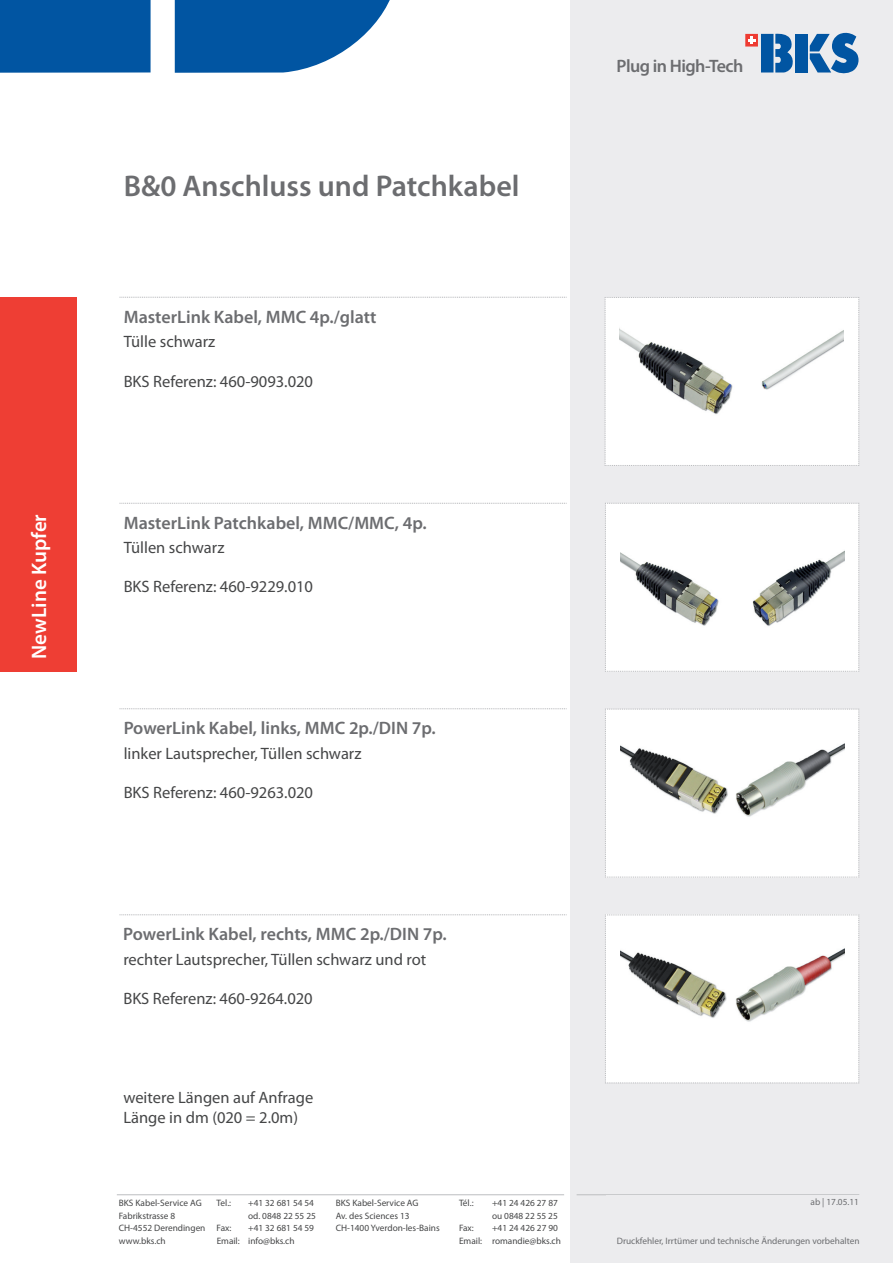
<style>
.page{position:relative;width:893px;height:1263px;background:#fff}
.page>*{position:absolute;margin:0;border:0;box-sizing:border-box;transform-origin:0 0}
.t1{font:600 30px "Myriad Pro";color:#6c6d70}
.t2{font:600 21px "Myriad Pro";color:#fff}
.t3{font:600 18px "Myriad Pro";color:#6c6d70}
.t4{font:600 18px "Myriad Pro";letter-spacing:-.03em;color:#6c6d70}
.t5{font:16.5px/19.8px "Myriad Pro";color:#454647}
.t6{font:9.3px "Myriad Pro";color:#454647}
.t7{font:9.3px "Myriad Pro";color:#6c6d70}
</style>
<div class="page">
<div style="left:570px;top:0;width:323px;height:1263px;background:#ececee"></div>
<div style="left:0;top:0;width:151px;height:73px;background:#0155a2"></div>
<svg style="left:175px;top:0;width:215px;height:73px"></svg>
<div style="left:795px;top:34px;width:13px;height:39px;background:#0155a2"></div>
<svg style="left:761px;top:33px;width:32px;height:40px"></svg>
<svg style="left:810px;top:32px;width:48px;height:42px"></svg>
<div style="left:745px;top:34px;width:13px;height:13px;background:#ee3b32"></div>
<svg style="left:748px;top:37px;width:7px;height:7px"></svg>
<hr style="left:117px;top:1194px;width:447px;height:1px;background:#bcbdc0">
<hr style="left:577px;top:1194px;width:282px;height:1px;background:#bcbdc0">
<svg style="left:119px;top:297px;width:448px;height:1px"></svg>
<svg style="left:119px;top:503px;width:448px;height:1px"></svg>
<svg style="left:119px;top:708px;width:448px;height:1px"></svg>
<svg style="left:119px;top:914px;width:448px;height:1px"></svg>
<div style="left:0;top:297px;width:77px;height:374px;background:#ee3e34"></div>
<svg style="left:605px;top:914px;width:254px;height:170px;background:#eeedeb"></svg>
<svg style="left:605px;top:709px;width:254px;height:169px;background:#ecedeb"></svg>
<svg style="left:605px;top:503px;width:254px;height:169px;background:#eaebea"></svg>
<svg style="left:605px;top:297px;width:254px;height:169px;background:#f0f1f0"></svg>
<h2 class="t2" style="left:26px;top:659px;width:146px;rotate:-90deg">NewLine Kupfer</h2>
<h2 class="t2" style="left:38px;top:663px;width:89px;rotate:-90deg">14P weiss</h2>
<h1 class="t1" style="left:124px;top:167px;width:397px">B&amp;0 Anschluss und Patchkabel</h1>
<h3 class="t3" style="left:124px;top:305px;width:254px">MasterLink Kabel, MMC 4p./glatt</h3>
<h3 class="t5" style="left:124px;top:331px;width:93px">Tülle schwarz</h3>
<h3 class="t5" style="left:124px;top:371px;width:191px">BKS Referenz: 460-9093.020</h3>
<h3 class="t3" style="left:124px;top:511px;width:304px">MasterLink Patchkabel, MMC/MMC, 4p.</h3>
<h3 class="t5" style="left:124px;top:537px;width:102px">Tüllen schwarz</h3>
<h3 class="t5" style="left:124px;top:577px;width:191px">BKS Referenz: 460-9229.010</h3>
<h3 class="t3" style="left:124px;top:717px;width:314px">PowerLink Kabel, links, MMC 2p./DIN 7p.</h3>
<h3 class="t5" style="left:124px;top:743px;width:239px">linker Lautsprecher, Tüllen schwarz</h3>
<h3 class="t5" style="left:124px;top:783px;width:191px">BKS Referenz: 460-9263.020</h3>
<h3 class="t3" style="left:123px;top:923px;width:325px">PowerLink Kabel, rechts, MMC 2p./DIN 7p.</h3>
<h3 class="t5" style="left:123px;top:949px;width:304px">rechter Lautsprecher, Tüllen schwarz und rot</h3>
<h3 class="t5" style="left:123px;top:988px;width:191px">BKS Referenz: 460-9264.020</h3>
<h3 class="t5" style="left:123px;top:1087px;width:191px">weitere Längen auf Anfrage<br>Länge in dm (020 = 2.0m)</h3>
<h3 class="t4" style="left:617px;top:54px;width:128px">Plug in High-Tech</h3>
<p class="t7" style="left:810px;top:1196px;width:50px">ab | 17.05.11</p>
<p class="t6" style="left:119px;top:1197px;width:84px">BKS Kabel-Service AG</p>
<p class="t6" style="left:217px;top:1197px;width:16px">Tel.:</p>
<p class="t6" style="left:248px;top:1197px;width:67px">+41 32 681 54 54</p>
<p class="t6" style="left:336px;top:1197px;width:84px">BKS Kabel-Service AG</p>
<p class="t6" style="left:459px;top:1197px;width:16px">Tél.:</p>
<p class="t6" style="left:492px;top:1197px;width:67px">+41 24 426 27 87</p>
<p class="t6" style="left:119px;top:1210px;width:58px">Fabrikstrasse 8</p>
<p class="t6" style="left:248px;top:1210px;width:69px">od. 0848 22 55 25</p>
<p class="t6" style="left:336px;top:1210px;width:75px">Av. des Sciences 13</p>
<p class="t6" style="left:492px;top:1210px;width:67px">ou 0848 22 55 25</p>
<p class="t6" style="left:119px;top:1222px;width:114px">CH-4552 Derendingen Fax:</p>
<p class="t6" style="left:248px;top:1222px;width:67px">+41 32 681 54 59</p>
<p class="t6" style="left:336px;top:1222px;width:105px">CH-1400 Yverdon-les-Bains</p>
<p class="t6" style="left:459px;top:1222px;width:16px">Fax:</p>
<p class="t6" style="left:492px;top:1222px;width:67px">+41 24 426 27 90</p>
<p class="t6" style="left:119px;top:1235px;width:48px">www.bks.ch</p>
<p class="t6" style="left:217px;top:1235px;width:79px">Email: info@bks.ch</p>
<p class="t6" style="left:459px;top:1235px;width:103px">Email: romandie@bks.ch</p>
<p class="t7" style="left:617px;top:1235px;width:244px">Druckfehler, Irrtümer und technische Änderungen vorbehalten</p>
</div>
